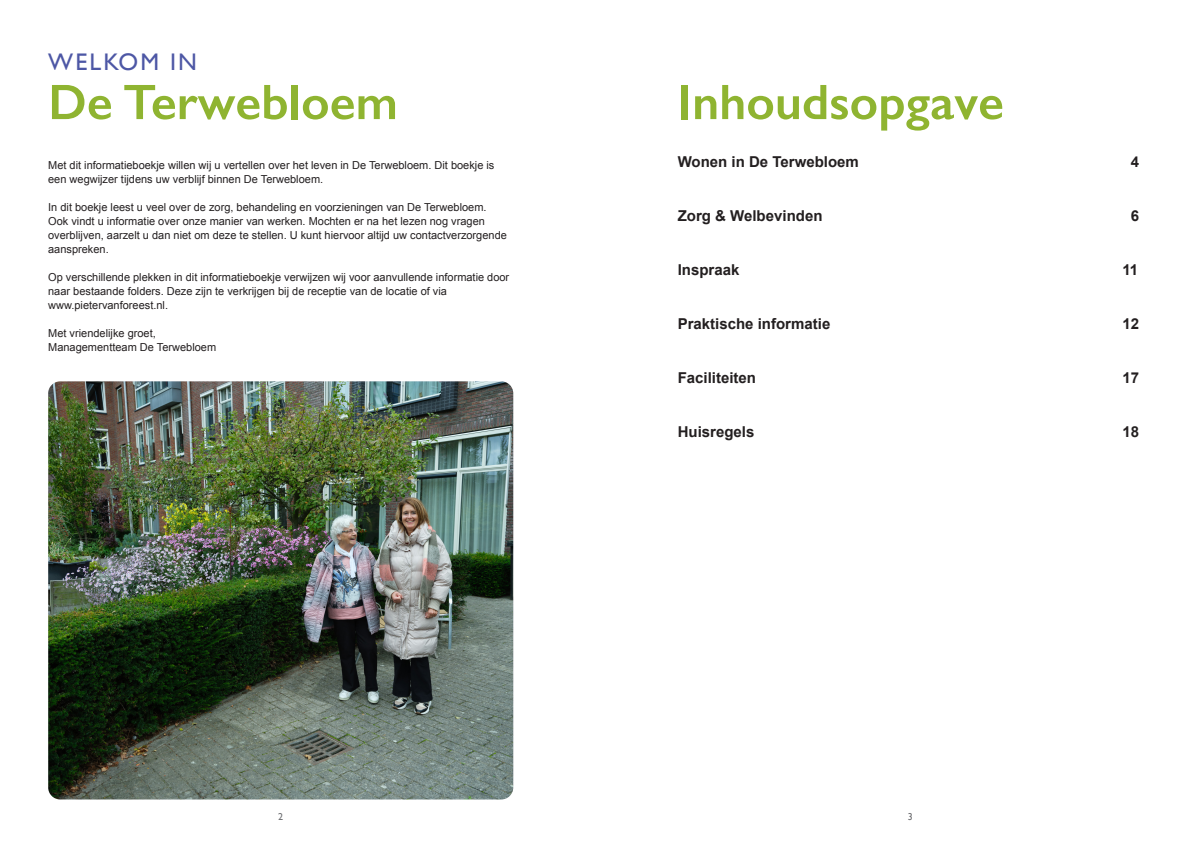
<style>
.page{position:relative;width:1191px;height:842px;background:#fff}
.page>*{position:absolute;margin:0;border:0;box-sizing:border-box;transform-origin:0 0}
.Kop_3{font:600 50px "Gill Sans";color:#8fb431}
.Kop_3-2{font:24px "Gill Sans";letter-spacing:.09em;color:#4d57a5}
.kop_2{font:700 15px "Arial";color:#231f20}
.Kop_3-3{font:11px/14px "Arial";color:#231f20}
.body{font:11px "Arial";color:#231f20}
.t1{font:10px "Gill Sans";color:#6c6d70}
</style>
<div class="page">
<img style="left:48px;top:381px;width:465px;height:418px">
<p class="Kop_3-2" style="left:48px;top:48px;width:150px">WELKOM IN</p>
<p class="Kop_3" style="left:48px;top:72px;width:351px">De Terwebloem</p>
<p class="Kop_3-3" style="left:48px;top:158px;width:448px">Met dit informatieboekje willen wij u vertellen over het leven in De Terwebloem. Dit boekje is een wegwijzer tijdens uw verblijf binnen De Terwebloem.</p>
<p class="Kop_3-3" style="left:48px;top:200px;width:460px">In dit boekje leest u veel over de zorg, behandeling en voorzieningen van De Terwebloem.<br>Ook vindt u informatie over onze manier van werken. Mochten er na het lezen nog vragen overblijven, aarzelt u dan niet om deze te stellen. U kunt hiervoor altijd uw contactverzorgende aanspreken.</p>
<p class="Kop_3-3" style="left:48px;top:270px;width:462px">Op verschillende plekken in dit informatieboekje verwijzen wij voor aanvullende informatie door naar bestaande folders. Deze zijn te verkrijgen bij de receptie van de locatie of via</p>
<p class="Kop_3-3" style="left:48px;top:298px;width:121px">www.pietervanforeest.nl.</p>
<p class="body" style="left:48px;top:326px;width:109px">Met vriendelijke groet,</p>
<p class="body" style="left:48px;top:340px;width:169px">Managementteam De Terwebloem</p>
<p class="Kop_3" style="left:677px;top:72px;width:328px">Inhoudsopgave</p>
<p class="kop_2" style="left:677px;top:152px;width:183px">Wonen in De Terwebloem</p>
<p class="kop_2" style="left:1130px;top:152px;width:10px">4</p>
<p class="kop_2" style="left:677px;top:206px;width:146px">Zorg &amp; Welbevinden</p>
<p class="kop_2" style="left:1130px;top:206px;width:10px">6</p>
<p class="kop_2" style="left:677px;top:260px;width:63px">Inspraak</p>
<p class="kop_2" style="left:1122px;top:260px;width:17px">11</p>
<p class="kop_2" style="left:677px;top:314px;width:154px">Praktische informatie</p>
<p class="kop_2" style="left:1122px;top:314px;width:18px">12</p>
<p class="kop_2" style="left:677px;top:368px;width:80px">Faciliteiten</p>
<p class="kop_2" style="left:1122px;top:368px;width:18px">17</p>
<p class="kop_2" style="left:677px;top:422px;width:78px">Huisregels</p>
<p class="kop_2" style="left:1122px;top:422px;width:18px">18</p>
<p class="t1" style="left:278px;top:810px;width:6px">2</p>
<p class="t1" style="left:907px;top:810px;width:6px">3</p>
</div>
